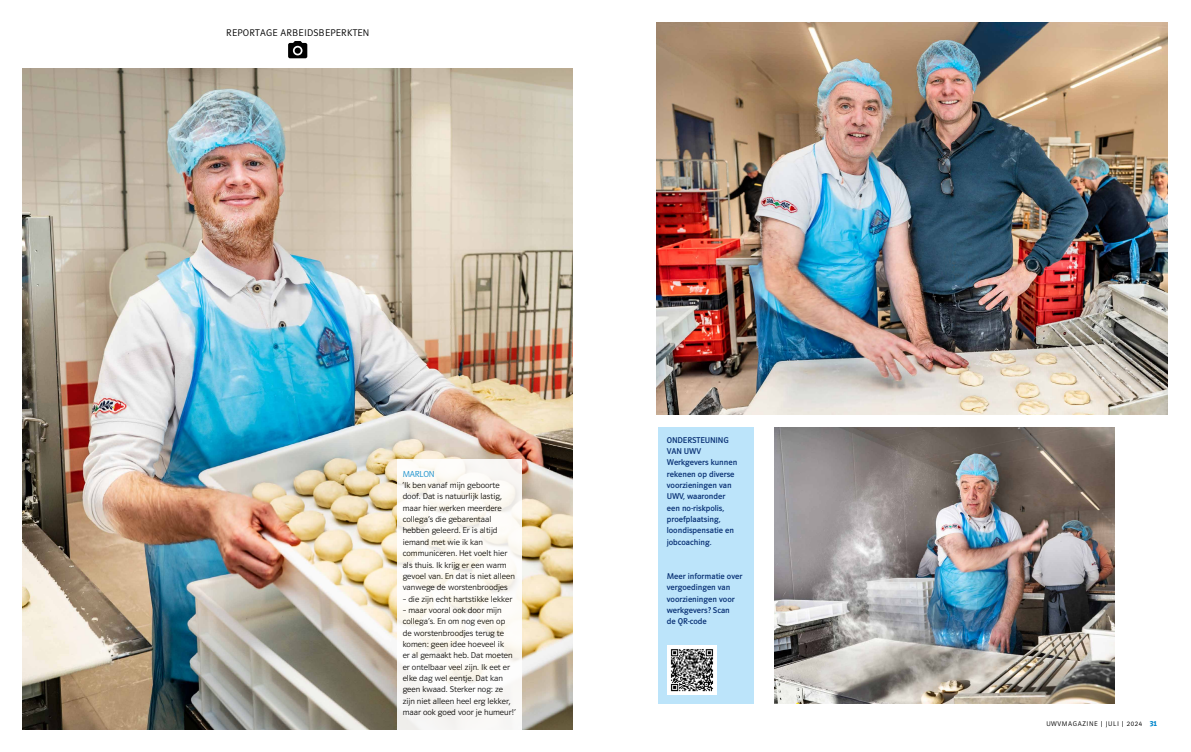
<style>
.page{position:relative;width:1191px;height:752px;background:#fff}
.page>*{position:absolute;margin:0;border:0;box-sizing:border-box;transform-origin:0 0}
.t1{font:300 10px "UWV Sans 2010";letter-spacing:.03em;color:#000}
.t2{font:300 9px "UWV Sans 2010";letter-spacing:-.02em;color:#0087cc}
.t3{font:300 8.7px/11.3px "UWV Sans 2010";color:#000}
.t4{font:8.7px/11.3px "UWV Sans 2010";color:#083074}
.t5{font:300 7px "UWV Sans 2010";letter-spacing:.095em;color:#000}
.s1{font-weight:700;font-size:8px;color:#0087cc}
</style>
<div class="page">
<img style="left:23px;top:68px;width:550px;height:661px">
<svg style="left:288px;top:41px;width:19px;height:17px"></svg>
<svg style="left:397px;top:459px;width:125px;height:271px"></svg>
<img style="left:774px;top:427px;width:340px;height:276px">
<img style="left:657px;top:22px;width:510px;height:392px">
<div style="left:658px;top:427px;width:95px;height:276px;background:#bce4fa"></div>
<img style="left:667px;top:645px;width:49px;height:48px">
<p class="t1" style="left:226px;top:27px;width:145px">REPORTAGE ARBEIDSBEPERKTEN</p>
<p class="t2" style="left:403px;top:469px;width:33px">MARLON</p>
<p class="t3" style="left:403px;top:479px;width:114px">‘Ik ben vanaf mijn geboorte doof. Dat is natuurlijk lastig, maar hier werken meerdere collega’s die gebarentaal hebben geleerd. Er is altijd iemand met wie ik kan communiceren. Het voelt hier als thuis. Ik krijg er een warm gevoel van. En dat is niet alleen vanwege de worstenbroodjes</p>
<p class="t3" style="left:403px;top:592px;width:111px">– die zijn echt hartstikke lekker</p>
<p class="t3" style="left:403px;top:604px;width:114px">– maar vooral ook door mijn collega’s. En om nog even op de worstenbroodjes terug te komen: geen idee hoeveel ik<br>er al gemaakt heb. Dat moeten er ontelbaar veel zijn. Ik eet er elke dag wel eentje. Dat kan geen kwaad. Sterker nog: ze zijn niet alleen heel erg lekker, maar ook goed voor je humeur!’</p>
<p class="t4" style="left:667px;top:434px;width:72px">ONDERSTEUNING<br>VAN UWV<br>Werkgevers kunnen rekenen op diverse voorzieningen van<br>UWV, waaronder een no-riskpolis, proefplaatsing, loondispensatie en jobcoaching.</p>
<p class="t4" style="left:667px;top:570px;width:77px">Meer informatie over vergoedingen van voorzieningen voor werkgevers? Scan<br>de QR-code</p>
<p class="t5" style="left:1046px;top:720px;width:112px">UWVMAGAZINE | JULI | 2024 <span class="s1">31</span></p>
</div>
